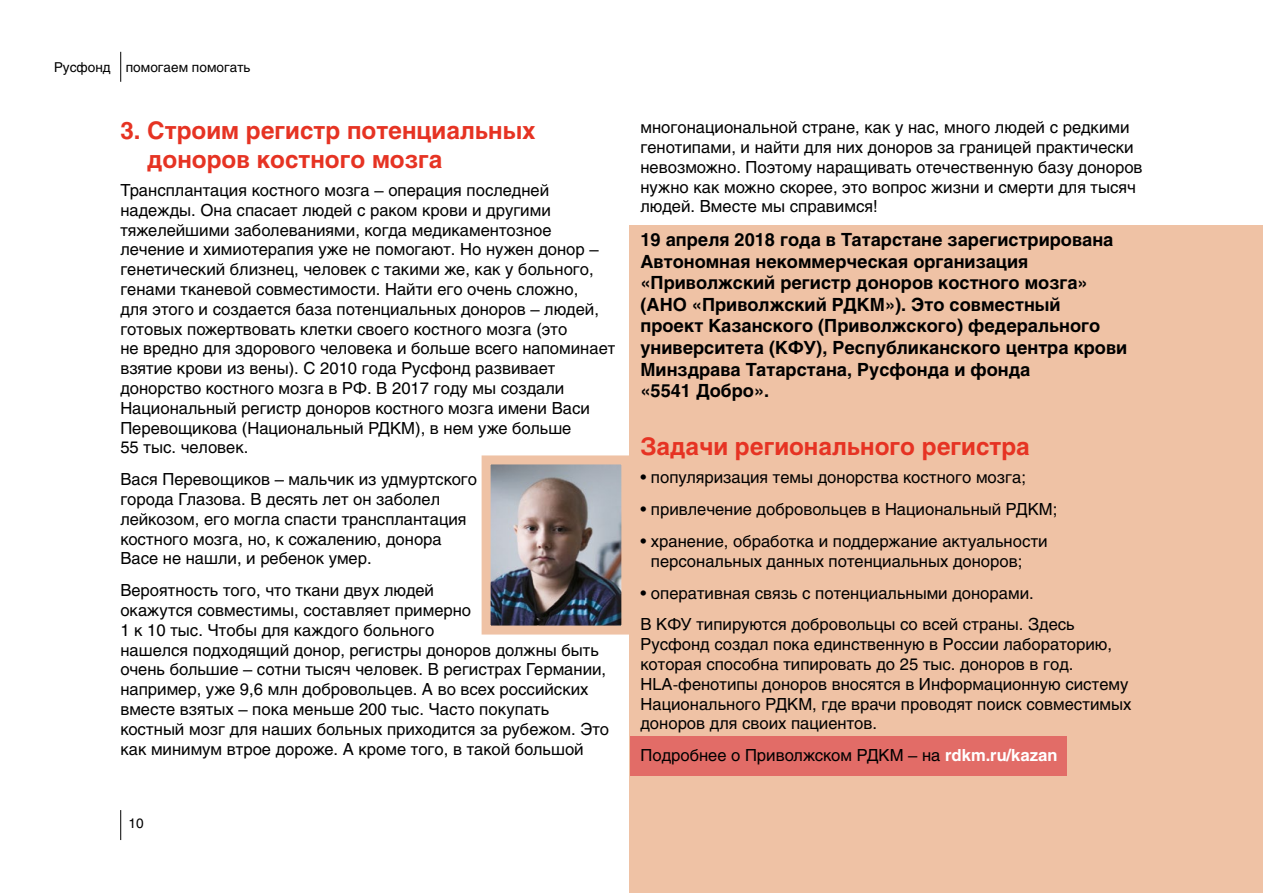
<style>
.page{position:relative;width:1263px;height:893px;background:#fff}
.page>*{position:absolute;margin:0;border:0;box-sizing:border-box;transform-origin:0 0}
.t1{font:700 24px/28.8px "Helios C";color:#e63323}
.t2{font:700 18px/21.6px "Helios C";color:#000}
.t3{font:16.5px/19.8px "Helios C";color:#000}
.t4{font:13.5px "Helios C";color:#000}
.s1{font-weight:700;color:#fff}
</style>
<div class="page">
<hr style="left:120px;top:52px;width:1px;height:30px;background:#000">
<hr style="left:120px;top:810px;width:1px;height:30px;background:#000">
<div style="left:630px;top:225px;width:633px;height:668px;background:#efc2a5"></div>
<div style="left:630px;top:736px;width:436px;height:40px;background:#e26c67"></div>
<img style="left:492px;top:465px;width:128px;height:159px">
<div style="left:482px;top:455px;width:148px;height:179px;border:9px solid #efc2a5"></div>
<p class="t4" style="left:54px;top:59px;width:198px">Русфонд помогаем помогать</p>
<h1 class="t1" style="left:147px;top:116px;width:390px;text-indent:-27px">3. Строим регистр потенциальных доноров костного мозга</h1>
<p class="t3" style="left:120px;top:180px;width:496px">Трансплантация костного мозга – операция последней надежды. Она спасает людей с раком крови и другими тяжелейшими заболеваниями, когда медикаментозное лечение и химиотерапия уже не помогают. Но нужен донор – генетический близнец, человек с такими же, как у больного, генами тканевой совместимости. Найти его очень сложно,<br>для этого и создается база потенциальных доноров – людей, готовых пожертвовать клетки своего костного мозга (это<br>не вредно для здорового человека и больше всего напоминает взятие крови из вены). С 2010 года Русфонд развивает донорство костного мозга в РФ. В 2017 году мы создали Национальный регистр доноров костного мозга имени Васи Перевощикова (Национальный РДКМ), в нем уже больше<br>55 тыс. человек.</p>
<p class="t3" style="left:120px;top:469px;width:358px">Вася Перевощиков – мальчик из удмуртского города Глазова. В десять лет он заболел лейкозом, его могла спасти трансплантация костного мозга, но, к сожалению, донора Васе не нашли, и ребенок умер.</p>
<p class="t3" style="left:120px;top:580px;width:490px">Вероятность того, что ткани двух людей<br>окажутся совместимы, составляет примерно<br>1 к 10 тыс. Чтобы для каждого больного<br>нашелся подходящий донор, регистры доноров должны быть очень большие – сотни тысяч человек. В регистрах Германии, например, уже 9,6 млн добровольцев. А во всех российских вместе взятых – пока меньше 200 тыс. Часто покупать костный мозг для наших больных приходится за рубежом. Это как минимум втрое дороже. А кроме того, в такой большой</p>
<p class="t4" style="left:128px;top:815px;width:17px">10</p>
<p class="t3" style="left:640px;top:117px;width:504px">многонациональной стране, как у нас, много людей с редкими генотипами, и найти для них доноров за границей практически невозможно. Поэтому наращивать отечественную базу доноров нужно как можно скорее, это вопрос жизни и смерти для тысяч людей. Вместе мы справимся!</p>
<p class="t2" style="left:640px;top:229px;width:488px">19 апреля 2018 года в Татарстане зарегистрирована Автономная некоммерческая организация «Приволжский регистр доноров костного мозга» (АНО «Приволжский РДКМ»). Это совместный проект Казанского (Приволжского) федерального университета (КФУ), Республиканского центра крови Минздрава Татарстана, Русфонда и фонда<br>«5541 Добро».</p>
<h1 class="t1" style="left:640px;top:432px;width:391px">Задачи регионального регистра</h1>
<p class="t3" style="left:640px;top:467px;width:387px">• популяризация темы донорства костного мозга;</p>
<p class="t3" style="left:640px;top:499px;width:418px">• привлечение добровольцев в Национальный РДКМ;</p>
<p class="t3" style="left:651px;top:531px;width:398px;text-indent:-10px">• хранение, обработка и поддержание актуальности персональных данных потенциальных доноров;</p>
<p class="t3" style="left:640px;top:577px;width:436px;line-height:31.8px">• оперативная связь с потенциальными донорами.<br>В КФУ типируются добровольцы со всей страны. Здесь</p>
<p class="t3" style="left:640px;top:634px;width:492px">Русфонд создал пока единственную в России лабораторию, которая способна типировать до 25 тыс. доноров в год.<br>HLA-фенотипы доноров вносятся в Информационную систему Национального РДКМ, где врачи проводят поиск совместимых доноров для своих пациентов.</p>
<p class="t3" style="left:640px;top:745px;width:419px">Подробнее о Приволжском РДКМ – на <span class="s1">rdkm.ru/kazan</span></p>
</div>
